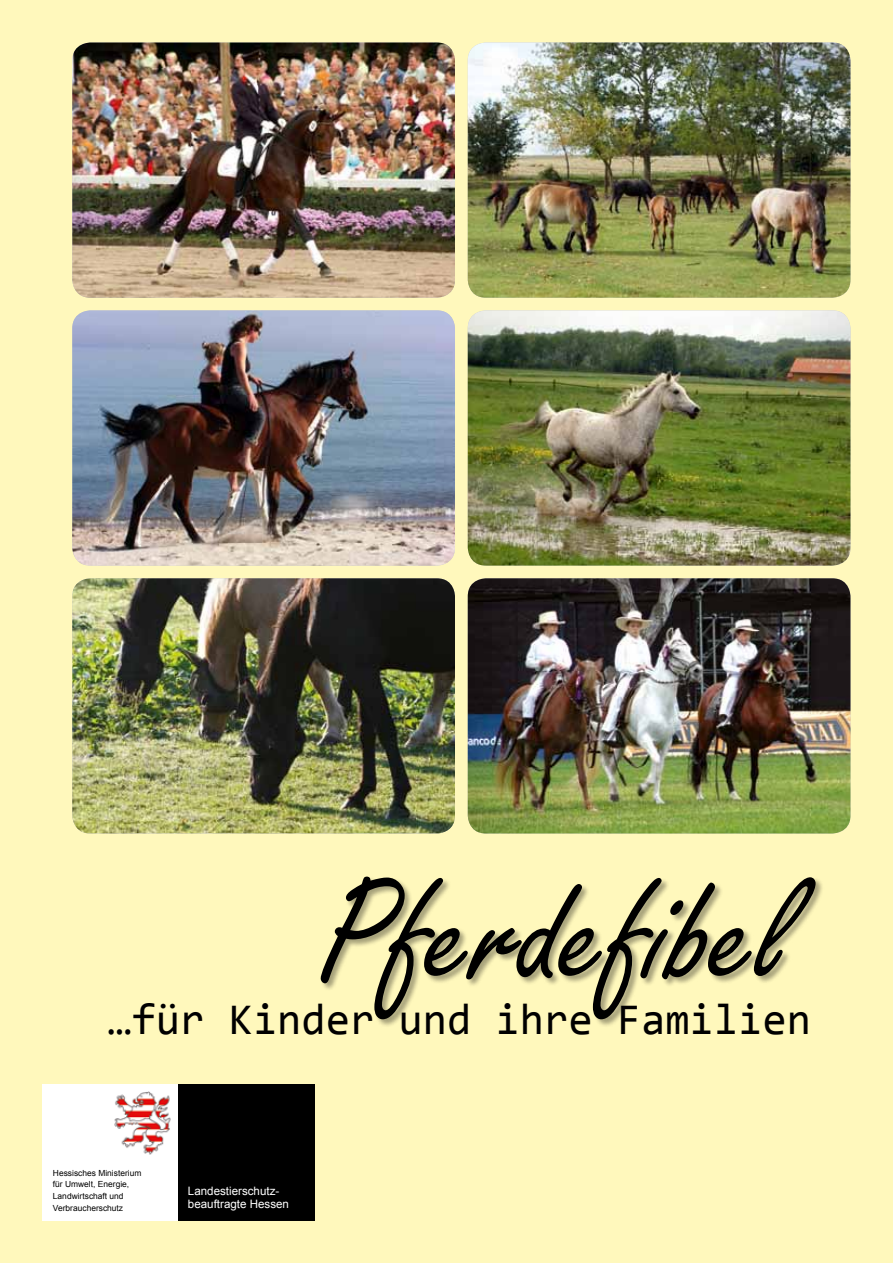
<style>
.page{position:relative;width:893px;height:1263px;background:#fff8bc}
.page>*{position:absolute;margin:0;border:0;box-sizing:border-box;transform-origin:0 0}
.t1{font:159.45px "Freestyle Script";color:#000}
.t2{font:44.1px "Consolas";color:#000}
.t3{font:11.55px/14px "Arial";color:#fff}
.t4{font:8.4px/11.6px "Arial";color:#000}
</style>
<div class="page">
<div style="left:321px;top:877px;width:503px;height:151px;background:#000;opacity:.35"></div>
<div style="left:43px;top:1084px;width:136px;height:136px;background:#fff"></div>
<div style="left:179px;top:1084px;width:136px;height:136px;background:#000"></div>
<img style="left:114px;top:1091px;width:57px;height:63px">
<img style="left:468px;top:578px;width:382px;height:255px">
<img style="left:72px;top:310px;width:383px;height:256px">
<img style="left:468px;top:43px;width:382px;height:255px">
<img style="left:468px;top:310px;width:382px;height:256px">
<img style="left:72px;top:578px;width:383px;height:255px">
<img style="left:72px;top:43px;width:383px;height:255px">
<h1 class="t1" style="left:320px;top:846px;width:474px">Pferdefibel</h1>
<h2 class="t2" style="left:107px;top:989px;width:705px">…für Kinder und ihre Familien</h2>
<p class="t4" style="left:53px;top:1167px;width:90px">Hessisches Ministerium für Umwelt, Energie,<br>Landwirtschaft und<br>Verbraucherschutz</p>
<h3 class="t3" style="left:188px;top:1183px;width:103px">Landestierschutz&shy;beauftragte Hessen</h3>
</div>
